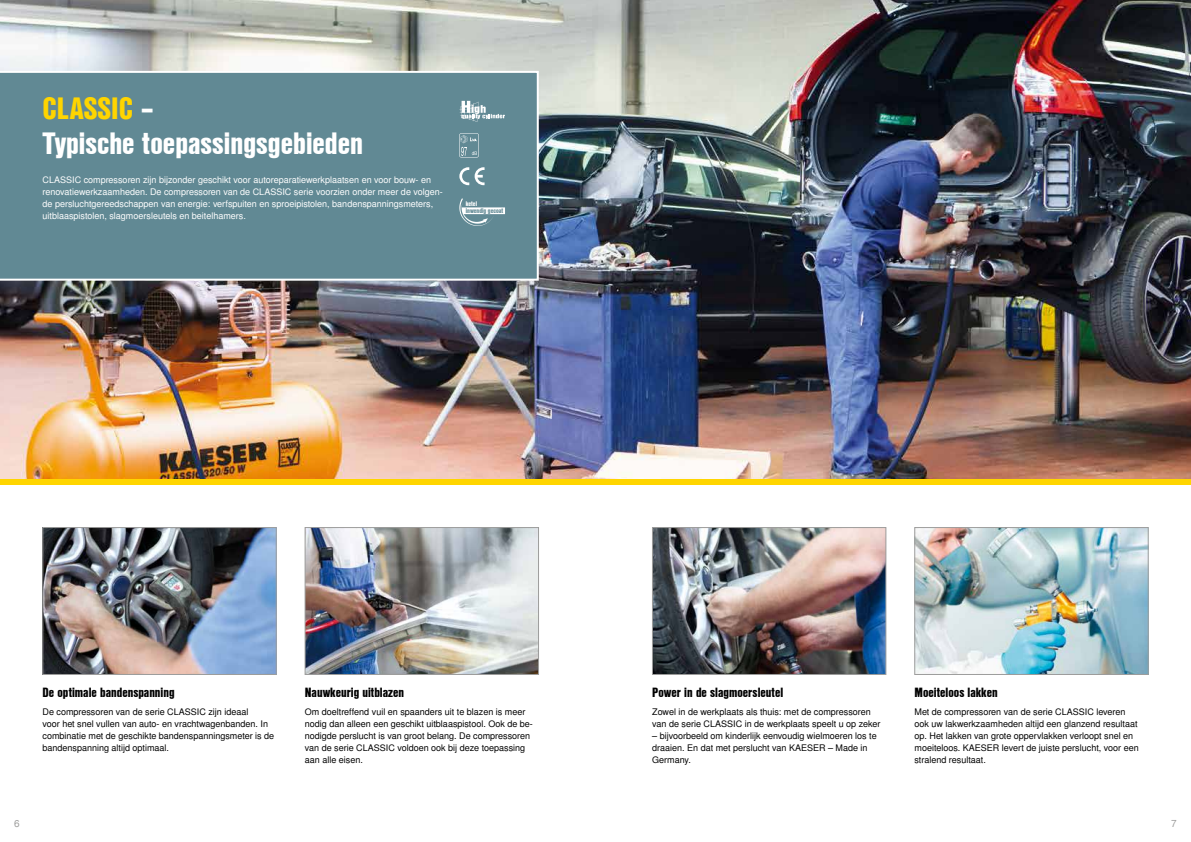
<style>
.page{position:relative;width:1191px;height:842px;background:#fff}
.page>*{position:absolute;margin:0;border:0;box-sizing:border-box;transform-origin:0 0}
.t1{font:30px/35px "Nimbus San L Bla Con";color:#fff}
.t2{font:13px "Nimbus San L Bla Con";color:#000}
.t3{font:10px "Nimbus San L";color:#9d9d9c}
.t4{font:9px/12px "Nimbus San L";color:#000}
.t5{font:9px/12px "Nimbus San L";color:#fff}
.t6{font:6.5px "Nimbus San L Bla Con";color:#618994}
.t7{font:6.5px "Nimbus San L Bla Con";letter-spacing:.005em;color:#fff}
.s1{color:#ffd500}
</style>
<div class="page">
<img style="left:0;top:0;width:1191px;height:479px">
<div style="left:0;top:479px;width:1191px;height:6px;background:#ffd500"></div>
<img style="left:307px;top:529px;width:230px;height:144px">
<div style="left:305px;top:527px;width:234px;height:148px;border:1px solid #9d9d9c"></div>
<div style="left:0;top:71px;width:539px;height:210px;background:#618994"></div>
<img style="left:45px;top:529px;width:229px;height:144px">
<div style="left:43px;top:527px;width:233px;height:148px;border:1px solid #9d9d9c"></div>
<img style="left:654px;top:529px;width:230px;height:144px">
<div style="left:652px;top:527px;width:234px;height:148px;border:1px solid #9d9d9c"></div>
<img style="left:916px;top:529px;width:230px;height:144px">
<div style="left:914px;top:527px;width:234px;height:148px;border:1px solid #9d9d9c"></div>
<svg style="left:459px;top:198px;width:46px;height:28px"></svg>
<svg style="left:459px;top:167px;width:25px;height:18px"></svg>
<svg style="left:459px;top:133px;width:20px;height:24px"></svg>
<svg style="left:459px;top:101px;width:46px;height:21px"></svg>
<h1 class="t1" style="left:43px;top:89px;width:322px"><span class="s1">CLASSIC</span> –<br>Typische toepassingsgebieden</h1>
<p class="t5" style="left:43px;top:174px;width:402px">CLASSIC compressoren zijn bijzonder geschikt voor autoreparatiewerkplaatsen en voor bouw- en renovatiewerkzaamheden. De compressoren van de CLASSIC serie voorzien onder meer de volgen&shy;de persluchtgereedschappen van energie: verfspuiten en sproeipistolen, bandenspanningsmeters, uitblaaspistolen, slagmoersleutels en beitelhamers.</p>
<p class="t7" style="left:466px;top:199px;width:13px">ketel</p>
<p class="t6" style="left:466px;top:206px;width:39px">inwendig gecoat</p>
<h2 class="t2" style="left:43px;top:682px;width:134px">De optimale bandenspanning</h2>
<p class="t4" style="left:43px;top:706px;width:233px">De compressoren van de serie CLASSIC zijn ideaal<br>voor het snel vullen van auto- en vrachtwagenbanden. In combinatie met de geschikte bandenspanningsmeter is de bandenspanning altijd optimaal.</p>
<h2 class="t2" style="left:305px;top:682px;width:101px">Nauwkeurig uitblazen</h2>
<p class="t4" style="left:305px;top:706px;width:230px">Om doeltreffend vuil en spaanders uit te blazen is meer nodig dan alleen een geschikt uitblaaspistool. Ook de be&shy;nodigde perslucht is van groot belang. De compressoren van de serie CLASSIC voldoen ook bij deze toepassing aan alle eisen.</p>
<h2 class="t2" style="left:652px;top:682px;width:132px">Power in de slagmoersleutel</h2>
<p class="t4" style="left:652px;top:706px;width:230px">Zowel in de werkplaats als thuis: met de compressoren van de serie CLASSIC in de werkplaats speelt u op zeker</p>
<p class="t4" style="left:652px;top:730px;width:226px">– bijvoorbeeld om kinderlijk eenvoudig wielmoeren los te draaien. En dat met perslucht van KAESER – Made in<br>Germany.</p>
<h2 class="t2" style="left:914px;top:682px;width:85px">Moeiteloos lakken</h2>
<p class="t4" style="left:914px;top:706px;width:226px">Met de compressoren van de serie CLASSIC leveren ook uw lakwerkzaamheden altijd een glanzend resultaat op. Het lakken van grote oppervlakken verloopt snel en moeiteloos. KAESER levert de juiste perslucht, voor een stralend resultaat.</p>
<p class="t3" style="left:14px;top:817px;width:7px">6</p>
<p class="t3" style="left:1171px;top:817px;width:7px">7</p>
</div>
